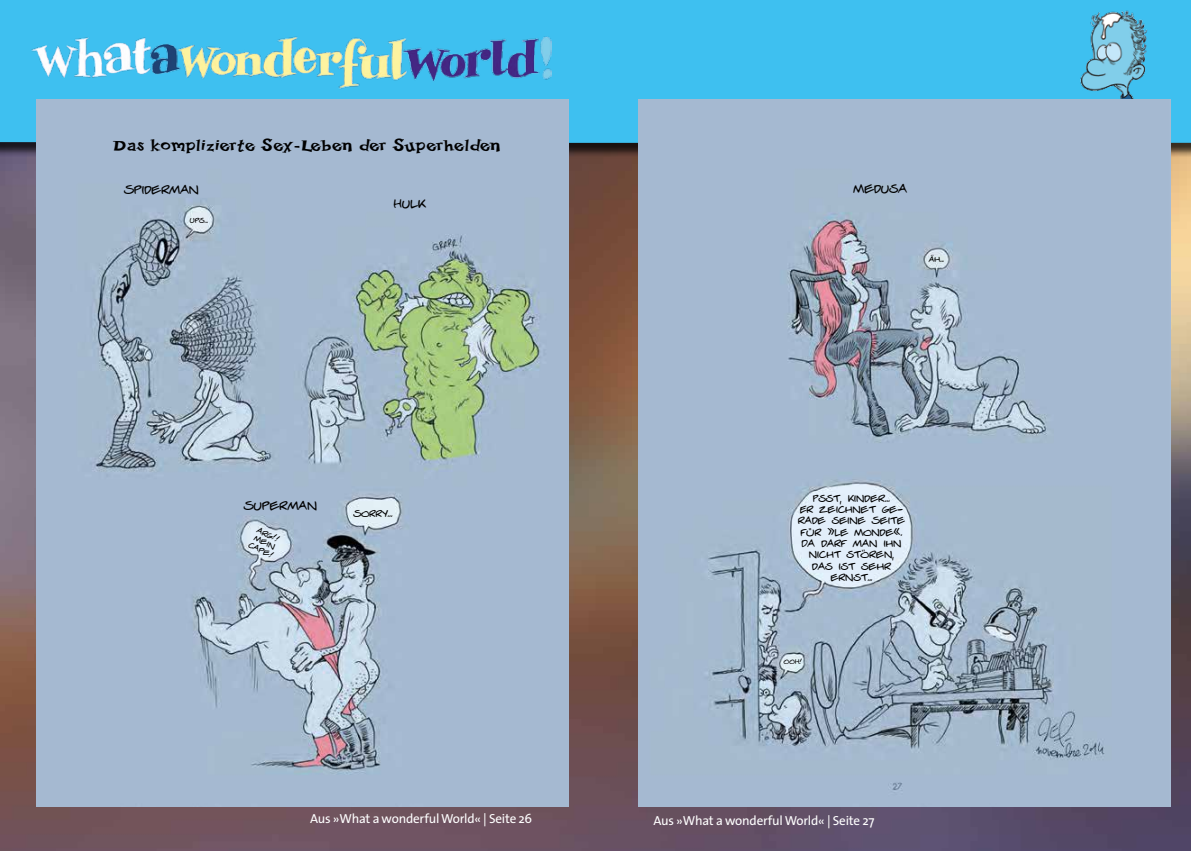
<style>
.page{position:relative;width:1191px;height:851px;background:#fff}
.page>*{position:absolute;margin:0;border:0;box-sizing:border-box;transform-origin:0 0}
.t1{font:17px "Happy Serif";letter-spacing:.05em;color:#000;scale:1.25 1}
.t2{font:15px "Boiselle";color:#000}
.t3{font:13.12px "The Sans";letter-spacing:-.015em;color:#fff}
.t4{font:12.38px/11.4px "Boiselle";color:#000;text-align:center}
.t5{font:11.88px "Boiselle";letter-spacing:.04em;color:#000}
.t6{font:10.12px/8.5px "Boiselle";color:#000}
.t7{font:9.75px "Boiselle";color:#000}
.t8{font:9px "Boiselle";color:#000}
.t9{font:8.38px "Boiselle";color:#000}
.s1{font-family:"CC Moritat"}
</style>
<div class="page">
<img style="left:0;top:203px;width:1191px;height:647px">
<div style="left:0;top:0;width:1191px;height:187px;background:#3ec0f0"></div>
<img style="left:1070px;top:1px;width:101px;height:142px">
<img style="left:29px;top:36px;width:523px;height:55px">
<img style="left:36px;top:99px;width:533px;height:707px">
<img style="left:638px;top:99px;width:532px;height:707px">
<h1 class="t1" style="left:114px;top:135px;width:310px">Das komplizierte Sex-Leben der Superhelden</h1>
<p class="t2" style="left:124px;top:181px;width:76px">SPIDERMAN</p>
<p class="t2" style="left:393px;top:196px;width:34px">HULK</p>
<p class="t8" style="left:190px;top:216px;width:20px">UPS...</p>
<p class="t2" style="left:853px;top:181px;width:55px">MEDUSA</p>
<p class="t7" style="left:929px;top:254px;width:17px">ÄH...</p>
<p class="t2" style="left:244px;top:497px;width:74px">SUPERMAN</p>
<p class="t6" style="left:258px;top:525px;width:28px;rotate:25deg">ARG!!<br>MEIN<br>CAPE!</p>
<p class="t5" style="left:353px;top:507px;width:40px">SORRY...</p>
<p class="t4" style="left:797px;top:492px;width:107px">PSST, KINDER...<br>ER ZEICHNET GE-<br>RADE SEINE SEITE<br>FÜR <span class="s1">»</span>LE MONDE<span class="s1">«</span>.<br>DA DARF MAN IHN<br>NICHT STÖREN,<br>DAS IST SEHR<br>ERNST...</p>
<p class="t9" style="left:783px;top:656px;width:7px">OOH</p>
<p class="t9" style="left:799px;top:656px;width:4px">!</p>
<p class="t3" style="left:310px;top:807px;width:224px">Aus »What a wonderful World« | Seite 26</p>
<p class="t3" style="left:653px;top:809px;width:223px">Aus »What a wonderful World« | Seite 27</p>
</div>
